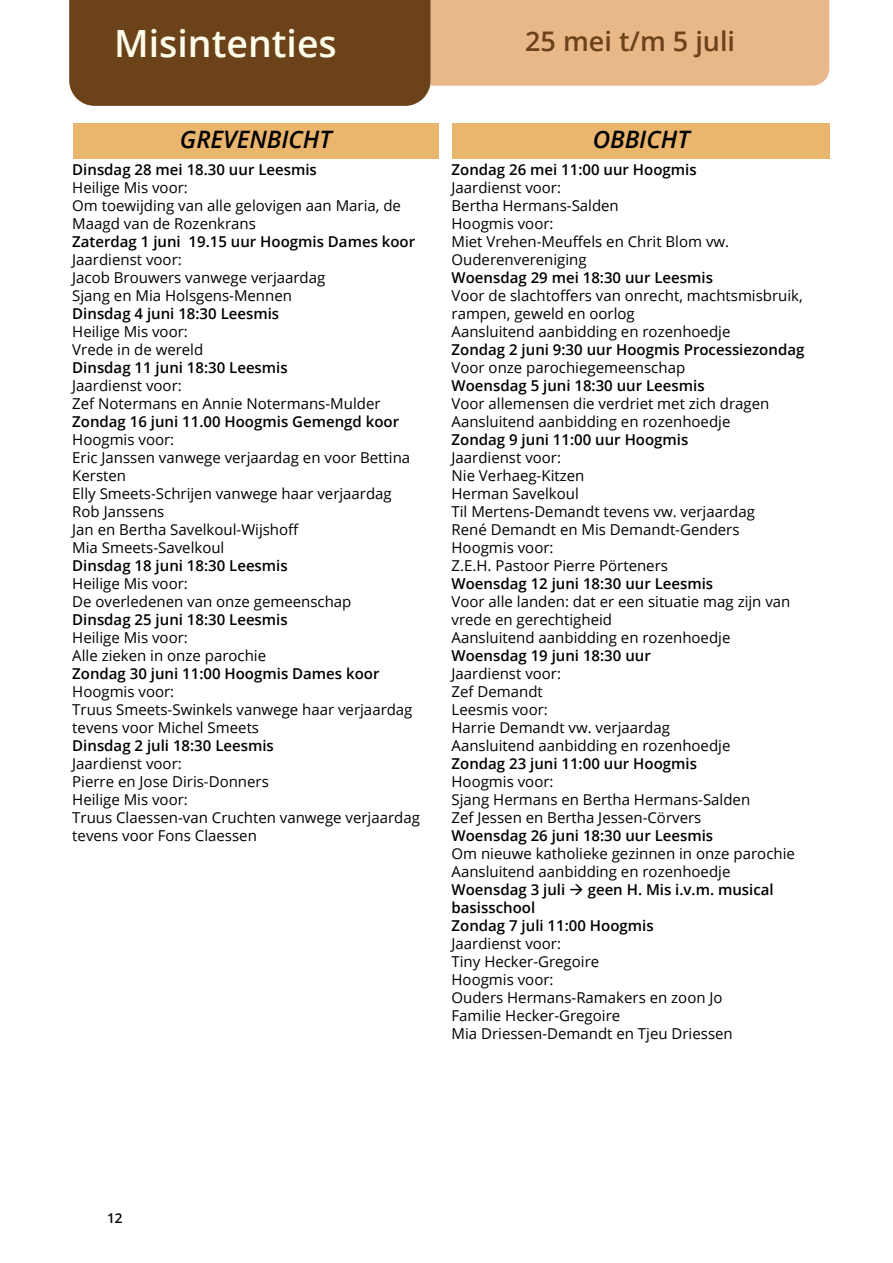
<style>
.page{position:relative;width:893px;height:1263px;background:#fff}
.page>*{position:absolute;margin:0;border:0;box-sizing:border-box;transform-origin:0 0}
.t1{font:600 37.5px "Open Sans";color:#fefcea}
.t2{font:600 27px "Open Sans";color:#6b4219}
.t3{font:italic 600 24px "Open Sans";color:#000}
.t4{font:15px/18px "Open Sans";color:#000}
.t5{font:600 15px "Open Sans";color:#000}
.t6{font:600 13.5px "Open Sans";color:#000}
.s1{font-weight:600}
</style>
<div class="page">
<svg style="left:69px;top:0;width:760px;height:106px"></svg>
<div style="left:452px;top:123px;width:378px;height:36px;background:#eab56d"></div>
<div style="left:73px;top:123px;width:366px;height:36px;background:#eab56d"></div>
<h1 class="t1" style="left:114px;top:18px;width:224px">Misintenties</h1>
<h2 class="t2" style="left:525px;top:23px;width:211px">25 mei t/m 5 juli</h2>
<h3 class="t3" style="left:180px;top:123px;width:153px">GREVENBICHT</h3>
<h3 class="t3" style="left:593px;top:123px;width:98px">OBBICHT</h3>
<p class="t5" style="left:72px;top:159px;width:246px">Dinsdag 28 mei 18.30 uur Leesmis</p>
<p class="t4" style="left:72px;top:178px;width:330px">Heilige Mis voor:<br>Om toewijding van alle gelovigen aan Maria, de<br>Maagd van de Rozenkrans</p>
<p class="t5" style="left:72px;top:231px;width:344px">Zaterdag 1 juni 19.15 uur Hoogmis Dames koor</p>
<p class="t4" style="left:72px;top:250px;width:255px">Jaardienst voor:<br>Jacob Brouwers vanwege verjaardag<br>Sjang en Mia Holsgens-Mennen</p>
<p class="t5" style="left:72px;top:303px;width:208px">Dinsdag 4 juni 18:30 Leesmis</p>
<p class="t4" style="left:72px;top:322px;width:132px">Heilige Mis voor:<br>Vrede in de wereld</p>
<p class="t5" style="left:72px;top:357px;width:217px">Dinsdag 11 juni 18:30 Leesmis</p>
<p class="t4" style="left:72px;top:376px;width:310px">Jaardienst voor:<br>Zef Notermans en Annie Notermans-Mulder</p>
<p class="t5" style="left:72px;top:411px;width:328px">Zondag 16 juni 11.00 Hoogmis Gemengd koor</p>
<p class="t4" style="left:72px;top:430px;width:339px">Hoogmis voor:<br>Eric Janssen vanwege verjaardag en voor Bettina<br>Kersten<br>Elly Smeets-Schrijen vanwege haar verjaardag<br>Rob Janssens<br>Jan en Bertha Savelkoul-Wijshoff<br>Mia Smeets-Savelkoul</p>
<p class="t5" style="left:72px;top:555px;width:217px">Dinsdag 18 juni 18:30 Leesmis</p>
<p class="t4" style="left:72px;top:574px;width:281px">Heilige Mis voor:<br>De overledenen van onze gemeenschap</p>
<p class="t5" style="left:72px;top:609px;width:217px">Dinsdag 25 juni 18:30 Leesmis</p>
<p class="t4" style="left:72px;top:628px;width:195px">Heilige Mis voor:<br>Alle zieken in onze parochie</p>
<p class="t5" style="left:72px;top:663px;width:309px">Zondag 30 juni 11:00 Hoogmis Dames koor</p>
<p class="t4" style="left:72px;top:682px;width:342px">Hoogmis voor:<br>Truus Smeets-Swinkels vanwege haar verjaardag tevens voor Michel Smeets</p>
<p class="t5" style="left:72px;top:735px;width:203px">Dinsdag 2 juli 18:30 Leesmis</p>
<p class="t4" style="left:72px;top:754px;width:349px">Jaardienst voor:<br>Pierre en Jose Diris-Donners<br>Heilige Mis voor:<br>Truus Claessen-van Cruchten vanwege verjaardag tevens voor Fons Claessen</p>
<p class="t5" style="left:452px;top:159px;width:247px">Zondag 26 mei 11:00 uur Hoogmis</p>
<p class="t4" style="left:452px;top:178px;width:279px">Jaardienst voor:<br>Bertha Hermans-Salden<br>Hoogmis voor:<br>Miet Vrehen-Meuffels en Chrit Blom vw.<br>Ouderenvereniging</p>
<p class="t5" style="left:452px;top:267px;width:263px">Woensdag 29 mei 18:30 uur Leesmis</p>
<p class="t4" style="left:452px;top:286px;width:353px">Voor de slachtoffers van onrecht, machtsmisbruik, rampen, geweld en oorlog<br>Aansluitend aanbidding en rozenhoedje</p>
<p class="t5" style="left:452px;top:339px;width:354px">Zondag 2 juni 9:30 uur Hoogmis Processiezondag</p>
<p class="t4" style="left:452px;top:358px;width:235px">Voor onze parochiegemeenschap</p>
<p class="t5" style="left:452px;top:375px;width:255px">Woensdag 5 juni 18:30 uur Leesmis</p>
<p class="t4" style="left:452px;top:394px;width:319px">Voor allemensen die verdriet met zich dragen<br>Aansluitend aanbidding en rozenhoedje</p>
<p class="t5" style="left:452px;top:429px;width:238px">Zondag 9 juni 11:00 uur Hoogmis</p>
<p class="t4" style="left:452px;top:448px;width:305px">Jaardienst voor:<br>Nie Verhaeg-Kitzen<br>Herman Savelkoul<br>Til Mertens-Demandt tevens vw. verjaardag<br>René Demandt en Mis Demandt-Genders<br>Hoogmis voor:<br>Z.E.H. Pastoor Pierre Pörteners</p>
<p class="t5" style="left:452px;top:573px;width:263px">Woensdag 12 juni 18:30 uur Leesmis</p>
<p class="t4" style="left:452px;top:592px;width:340px">Voor alle landen: dat er een situatie mag zijn van vrede en gerechtigheid<br>Aansluitend aanbidding en rozenhoedje</p>
<p class="t5" style="left:452px;top:645px;width:201px">Woensdag 19 juni 18:30 uur</p>
<p class="t4" style="left:452px;top:664px;width:280px">Jaardienst voor:<br>Zef Demandt<br>Leesmis voor:<br>Harrie Demandt vw. verjaardag<br>Aansluitend aanbidding en rozenhoedje</p>
<p class="t5" style="left:452px;top:753px;width:247px">Zondag 23 juni 11:00 uur Hoogmis</p>
<p class="t4" style="left:452px;top:772px;width:300px">Hoogmis voor:<br>Sjang Hermans en Bertha Hermans-Salden<br>Zef Jessen en Bertha Jessen-Cörvers</p>
<p class="t5" style="left:452px;top:825px;width:263px">Woensdag 26 juni 18:30 uur Leesmis</p>
<p class="t4" style="left:452px;top:844px;width:345px">Om nieuwe katholieke gezinnen in onze parochie Aansluitend aanbidding en rozenhoedje <span class="s1">Woensdag 3 juli</span> → <span class="s1">geen H. Mis i.v.m. musical basisschool<br>Zondag 7 juli 11:00 Hoogmis</span></p>
<p class="t4" style="left:452px;top:934px;width:283px">Jaardienst voor:<br>Tiny Hecker-Gregoire<br>Hoogmis voor:<br>Ouders Hermans-Ramakers en zoon Jo<br>Familie Hecker-Gregoire<br>Mia Driessen-Demandt en Tjeu Driessen</p>
<p class="t6" style="left:107px;top:1209px;width:17px">12</p>
</div>
